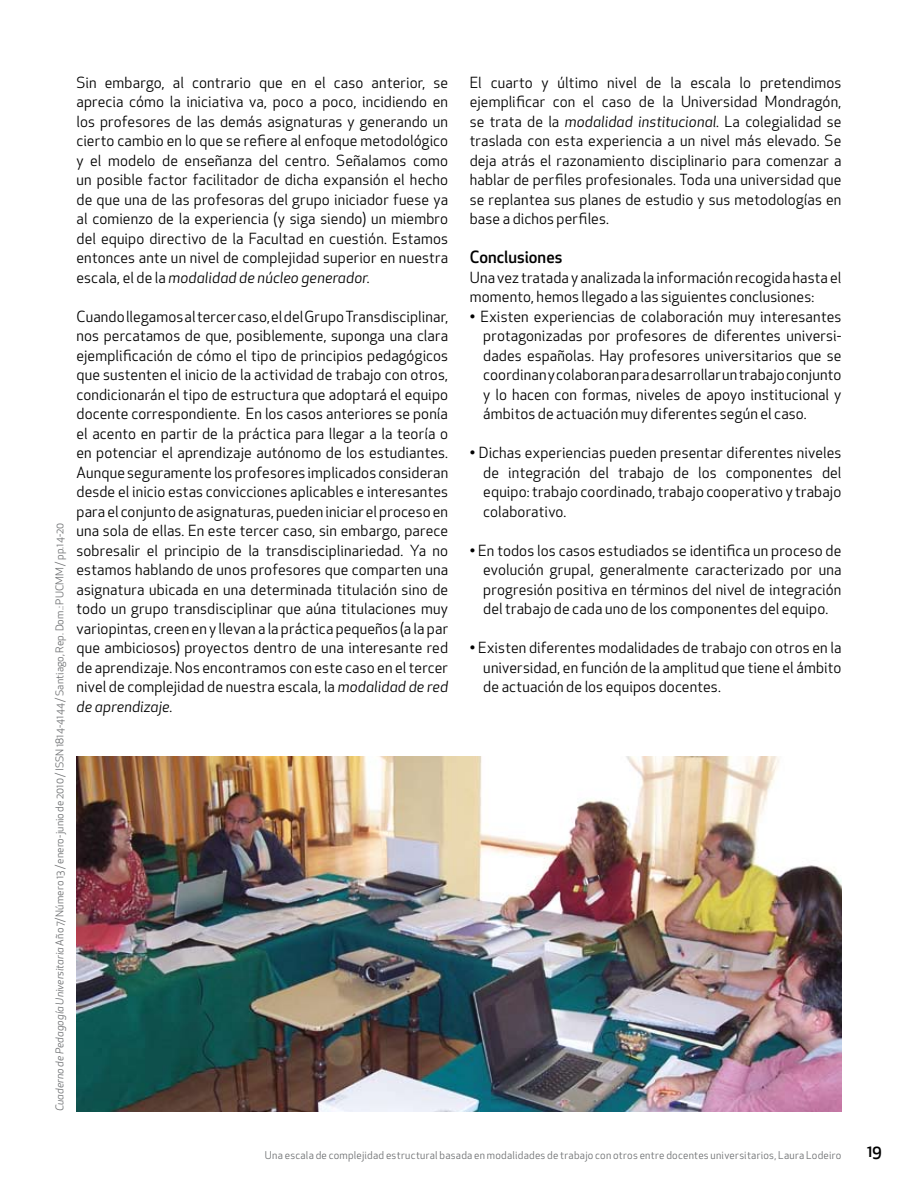
<style>
.page{position:relative;width:918px;height:1188px;background:#fff}
.page>*{position:absolute;margin:0;border:0;box-sizing:border-box;transform-origin:0 0}
.t1{font:500 16.5px "Apex New";color:#000}
.t2{font:15px/19.5px "Apex New";letter-spacing:.01em;color:#000;text-align:justify}
.t3{font:10.5px "Apex New";letter-spacing:.02em;color:#6d6f71}
.s1{font-style:italic}
</style>
<div class="page">
<img style="left:76px;top:756px;width:765px;height:356px">
<p class="t3" style="left:53px;top:1111px;width:590px;rotate:-90deg"><span class="s1">Cuaderno de Pedagogía Universitaria</span> Año 7/ Número 13 / enero-junio de 2010 / ISSN 1814-4144 / Santiago, Rep. Dom.: PUCMM / pp.14-20</p>
<p class="t2" style="left:76px;top:73px;width:373px">Sin embargo, al contrario que en el caso anterior, se aprecia cómo la iniciativa va, poco a poco, incidiendo en los profesores de las demás asignaturas y generando un cierto cambio en lo que se refiere al enfoque metodológico y el modelo de enseñanza del centro. Señalamos como un posible factor facilitador de dicha expansión el hecho de que una de las profesoras del grupo iniciador fuese ya al comienzo de la experiencia (y siga siendo) un miembro del equipo directivo de la Facultad en cuestión. Estamos entonces ante un nivel de complejidad superior en nuestra escala, el de la <span class="s1">modalidad de núcleo generador.</span></p>
<p class="t2" style="left:76px;top:307px;width:373px">Cuando llegamos al tercer caso, el del Grupo Transdisciplinar, nos percatamos de que, posiblemente, suponga una clara ejemplificación de cómo el tipo de principios pedagógicos que sustenten el inicio de la actividad de trabajo con otros, condicionarán el tipo de estructura que adoptará el equipo docente correspondiente. En los casos anteriores se ponía el acento en partir de la práctica para llegar a la teoría o en potenciar el aprendizaje autónomo de los estudiantes.<br>Aunque seguramente los profesores implicados consideran desde el inicio estas convicciones aplicables e interesantes para el conjunto de asignaturas, pueden iniciar el proceso en una sola de ellas. En este tercer caso, sin embargo, parece sobresalir el principio de la transdisciplinariedad. Ya no estamos hablando de unos profesores que comparten una asignatura ubicada en una determinada titulación sino de todo un grupo transdisciplinar que aúna titulaciones muy variopintas, creen en y llevan a la práctica pequeños (a la par que ambiciosos) proyectos dentro de una interesante red de aprendizaje. Nos encontramos con este caso en el tercer nivel de complejidad de nuestra escala, la <span class="s1">modalidad de red de aprendizaje.</span></p>
<p class="t2" style="left:470px;top:73px;width:373px">El cuarto y último nivel de la escala lo pretendimos ejemplificar con el caso de la Universidad Mondragón, se trata de la <span class="s1">modalidad institucional</span>. La colegialidad se traslada con esta experiencia a un nivel más elevado. Se deja atrás el razonamiento disciplinario para comenzar a hablar de perfiles profesionales. Toda una universidad que se replantea sus planes de estudio y sus metodologías en base a dichos perfiles.</p>
<p class="t1" style="left:470px;top:246px;width:94px">Conclusiones</p>
<p class="t2" style="left:470px;top:268px;width:373px">Una vez tratada y analizada la información recogida hasta el momento, hemos llegado a las siguientes conclusiones:</p>
<p class="t2" style="left:483px;top:307px;width:360px;text-indent:-14px">• Existen experiencias de colaboración muy interesantes protagonizadas por profesores de diferentes universi&shy;dades españolas. Hay profesores universitarios que se coordinan y colaboran para desarrollar un trabajo conjunto y lo hacen con formas, niveles de apoyo institucional y ámbitos de actuación muy diferentes según el caso.</p>
<p class="t2" style="left:483px;top:443px;width:360px;text-indent:-14px">• Dichas experiencias pueden presentar diferentes niveles de integración del trabajo de los componentes del equipo: trabajo coordinado, trabajo cooperativo y trabajo colaborativo.</p>
<p class="t2" style="left:483px;top:541px;width:360px;text-indent:-14px">• En todos los casos estudiados se identifica un proceso de evolución grupal, generalmente caracterizado por una progresión positiva en términos del nivel de integración del trabajo de cada uno de los componentes del equipo.</p>
<p class="t2" style="left:483px;top:638px;width:360px;text-indent:-14px">• Existen diferentes modalidades de trabajo con otros en la universidad, en función de la amplitud que tiene el ámbito de actuación de los equipos docentes.</p>
<p class="t3" style="left:265px;top:1148px;width:578px">Una escala de complejidad estructural basada en modalidades de trabajo con otros entre docentes universitarios, Laura Lodeiro</p>
<p class="t1" style="left:867px;top:1140px;width:16px">19</p>
</div>
